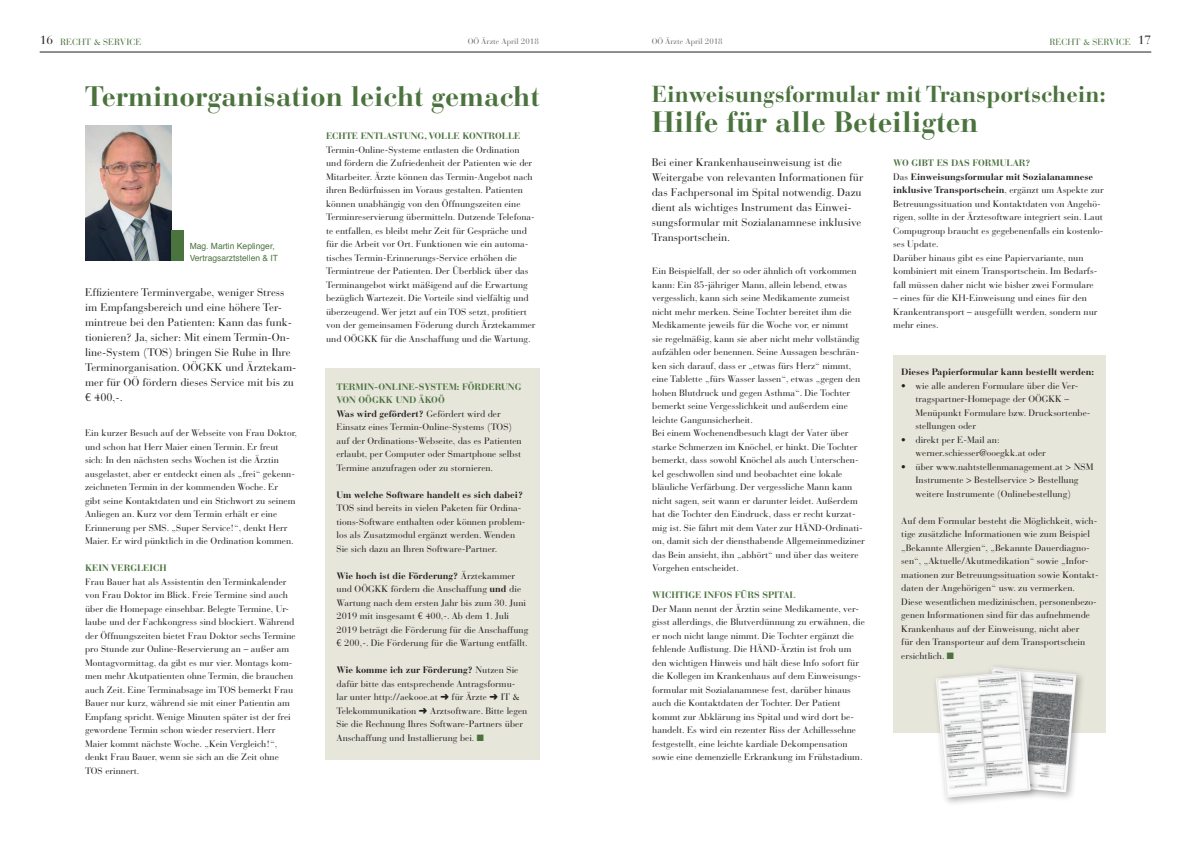
<style>
.page{position:relative;width:1191px;height:842px;background:#fff}
.page>*{position:absolute;margin:0;border:0;box-sizing:border-box;transform-origin:0 0}
.t1{font:700 29.2px "Bauer Bodoni Std";color:#4b733e}
.t2{font:700 28px "Bauer Bodoni Std";color:#4b733e}
.t3{font:700 23px "Bauer Bodoni Std";color:#4b733e}
.t4{font:11px/15px "Bauer Bodoni Std";color:#231f20}
.t5{font:9.3px/13.5px "Bauer Bodoni Std";color:#231f20}
.t6{font:700 9.3px "Bauer Bodoni Std";color:#231f20}
.t7{font:700 9.3px "Bauer Bodoni Std";color:#4b733e}
.t8{font:9px "Bauer Bodoni Std";color:#4b733e}
.t9{font:8.5px/12px "Helvetica";color:#4b733e}
.t10{font:8px "Bauer Bodoni Std";color:#6c6d70}
.s1{font-size:12px;color:#231f20}
.s2{font-weight:700;color:#4b733e}
.s3{font-weight:700}
.s4{color:#4b733e}
</style>
<div class="page">
<hr style="left:40px;top:52px;width:1111px;height:1px;background:#231f20">
<img style="left:85px;top:126px;width:87px;height:135px">
<div style="left:172px;top:231px;width:12px;height:30px;background:#4b733e"></div>
<div style="left:325px;top:369px;width:215px;height:391px;background:#e7e6db"></div>
<div style="left:893px;top:355px;width:213px;height:377px;background:#e7e6db"></div>
<div style="left:976px;top:662px;width:109px;height:139px;background:#231f20;opacity:.35"></div>
<img style="left:1039px;top:667px;width:37px;height:125px">
<div style="left:931px;top:667px;width:108px;height:140px;background:#231f20;opacity:.35"></div>
<img style="left:935px;top:671px;width:95px;height:127px">
<p class="t8" style="left:40px;top:36px;width:103px"><span class="s1">16</span> RECHT &amp; SERVICE</p>
<p class="t10" style="left:468px;top:36px;width:72px">OÖ Ärzte April 2018</p>
<p class="t10" style="left:651px;top:36px;width:72px">OÖ Ärzte April 2018</p>
<p class="t8" style="left:1049px;top:36px;width:103px">RECHT &amp; SERVICE <span class="s1">17</span></p>
<h2 class="t2" style="left:85px;top:79px;width:456px">Terminorganisation leicht gemacht</h2>
<h3 class="t3" style="left:652px;top:80px;width:456px">Einweisungsformular mit Transportschein:</h3>
<h1 class="t1" style="left:652px;top:104px;width:328px">Hilfe für alle Beteiligten</h1>
<p class="t7" style="left:326px;top:130px;width:196px">ECHTE ENTLASTUNG, VOLLE KONTROLLE</p>
<p class="t5" style="left:326px;top:143px;width:211px">Termin-Online-Systeme entlasten die Ordination und fördern die Zufriedenheit der Patienten wie der Mitarbeiter. Ärzte können das Termin-Angebot nach ihren Bedürfnissen im Voraus gestalten. Patienten können unabhängig von den Öffnungszeiten eine Terminreservierung übermitteln. Dutzende Telefona&shy;te entfallen, es bleibt mehr Zeit für Gespräche und für die Arbeit vor Ort. Funktionen wie ein automa&shy;tisches Termin-Erinnerungs-Service erhöhen die Termintreue der Patienten. Der Überblick über das Terminangebot wirkt mäßigend auf die Erwartung bezüglich Wartezeit. Die Vorteile sind vielfältig und überzeugend. Wer jetzt auf ein TOS setzt, profitiert von der gemeinsamen Föderung durch Ärztekammer und OÖGKK für die Anschaffung und die Wartung.</p>
<p class="t4" style="left:652px;top:154px;width:213px">Bei einer Krankenhauseinweisung ist die Weitergabe von relevanten Informationen für das Fachpersonal im Spital notwendig. Dazu dient als wichtiges Instrument das Einwei&shy;sungsformular mit Sozialanamnese inklusive Transportschein.</p>
<p class="t5" style="left:893px;top:156px;width:212px"><span class="s2">WO GIBT ES DAS FORMULAR?<br></span>Das <span class="s3">Einweisungsformular mit Sozialanamnese inklusive Transportschein</span>, ergänzt um Aspekte zur Betreuungssituation und Kontaktdaten von Angehö&shy;rigen, sollte in der Ärztesoftware integriert sein. Laut Compugroup braucht es gegebenenfalls ein kostenlo&shy;ses Update.<br>Darüber hinaus gibt es eine Papiervariante, nun kombiniert mit einem Transportschein. Im Bedarfs&shy;fall müssen daher nicht wie bisher zwei Formulare</p>
<p class="t5" style="left:893px;top:291px;width:206px">– eines für die KH-Einweisung und eines für den<br>Krankentransport – ausgefüllt werden, sondern nur mehr eines.</p>
<p class="t9" style="left:190px;top:240px;width:90px">Mag. Martin Keplinger,<br>Vertragsarztstellen &amp; IT</p>
<p class="t4" style="left:85px;top:284px;width:213px">Effizientere Terminvergabe, weniger Stress im Empfangsbereich und eine höhere Ter&shy;mintreue bei den Patienten: Kann das funk&shy;tionieren? Ja, sicher: Mit einem Termin-On&shy;line-System (TOS) bringen Sie Ruhe in Ihre Terminorganisation. OÖGKK und Ärztekam&shy;mer für OÖ fördern dieses Service mit bis zu € 400,-.</p>
<p class="t5" style="left:652px;top:264px;width:214px">Ein Beispielfall, der so oder ähnlich oft vorkommen kann: Ein 85-jähriger Mann, allein lebend, etwas vergesslich, kann sich seine Medikamente zumeist nicht mehr merken. Seine Tochter bereitet ihm die Medikamente jeweils für die Woche vor, er nimmt<br>sie regelmäßig, kann sie aber nicht mehr vollständig aufzählen oder benennen. Seine Aussagen beschrän&shy;ken sich darauf, dass er „etwas fürs Herz“ nimmt, eine Tablette „fürs Wasser lassen“, etwas „gegen den hohen Blutdruck und gegen Asthma“. Die Tochter bemerkt seine Vergesslichkeit und außerdem eine leichte Gangunsicherheit.<br>Bei einem Wochenendbesuch klagt der Vater über starke Schmerzen im Knöchel, er hinkt. Die Tochter bemerkt, dass sowohl Knöchel als auch Unterschen&shy;kel geschwollen sind und beobachtet eine lokale bläuliche Verfärbung. Der vergessliche Mann kann nicht sagen, seit wann er darunter leidet. Außerdem hat die Tochter den Eindruck, dass er recht kurzat&shy;mig ist. Sie fährt mit dem Vater zur HÄND-Ordinati&shy;on, damit sich der diensthabende Allgemeinmediziner das Bein ansieht, ihn „abhört“ und über das weitere Vorgehen entscheidet.</p>
<p class="t7" style="left:652px;top:589px;width:145px">WICHTIGE INFOS FÜRS SPITAL</p>
<p class="t5" style="left:652px;top:602px;width:214px">Der Mann nennt der Ärztin seine Medikamente, ver&shy;gisst allerdings, die Blutverdünnung zu erwähnen, die er noch nicht lange nimmt. Die Tochter ergänzt die fehlende Auflistung. Die HÄND-Ärztin ist froh um den wichtigen Hinweis und hält diese Info sofort für die Kollegen im Krankenhaus auf dem Einweisungs&shy;formular mit Sozialanamnese fest, darüber hinaus auch die Kontaktdaten der Tochter. Der Patient kommt zur Abklärung ins Spital und wird dort be&shy;handelt. Es wird ein rezenter Riss der Achillessehne festgestellt, eine leichte kardiale Dekompensation sowie eine demenzielle Erkrankung im Frühstadium.</p>
<p class="t6" style="left:901px;top:367px;width:194px">Dieses Papierformular kann bestellt werden:</p>
<p class="t5" style="left:915px;top:379px;width:176px;text-indent:-14px">• wie alle anderen Formulare über die Ver&shy;tragspartner-Homepage der OÖGKK – Menüpunkt Formulare bzw. Drucksortenbe&shy;stellungen oder</p>
<p class="t5" style="left:915px;top:433px;width:132px;text-indent:-14px">• direkt per E-Mail an: werner.schiesser@ooegkk.at oder</p>
<p class="t5" style="left:915px;top:460px;width:179px;text-indent:-14px">• über www.nahtstellenmanagement.at &gt; NSM<br>Instrumente &gt; Bestellservice &gt; Bestellung weitere Instrumente (Onlinebestellung)</p>
<p class="t5" style="left:901px;top:514px;width:199px">Auf dem Formular besteht die Möglichkeit, wich&shy;tige zusätzliche Informationen wie zum Beispiel „Bekannte Allergien“, „Bekannte Dauerdiagno&shy;sen“, „Aktuelle/Akutmedikation“ sowie „Infor&shy;mationen zur Betreuungssituation sowie Kontakt&shy;daten der Angehörigen“ usw. zu vermerken.<br>Diese wesentlichen medizinischen, personenbezo&shy;genen Informationen sind für das aufnehmende Krankenhaus auf der Einweisung, nicht aber<br>für den Transporteur auf dem Transportschein ersichtlich. <span class="s4">■</span></p>
<p class="t5" style="left:336px;top:380px;width:187px"><span class="s2">TERMIN-ONLINE-SYSTEM: FÖRDERUNG VON OÖGKK UND ÄKOÖ<br></span><span class="s3">Was wird gefördert?</span> Gefördert wird der Einsatz eines Termin-Online-Systems (TOS) auf der Ordinations-Webseite, das es Patienten erlaubt, per Computer oder Smartphone selbst Termine anzufragen oder zu stornieren.</p>
<p class="t6" style="left:336px;top:489px;width:188px">Um welche Software handelt es sich dabei?</p>
<p class="t5" style="left:336px;top:501px;width:190px">TOS sind bereits in vielen Paketen für Ordina&shy;tions-Software enthalten oder können problem&shy;los als Zusatzmodul ergänzt werden. Wenden Sie sich dazu an Ihren Software-Partner.</p>
<p class="t5" style="left:336px;top:569px;width:193px"><span class="s3">Wie hoch ist die Förderung?</span> Ärztekammer und OÖGKK fördern die Anschaffung <span class="s3">und</span> die Wartung nach dem ersten Jahr bis zum 30. Juni 2019 mit insgesamt € 400,-. Ab dem 1. Juli 2019 beträgt die Förderung für die Anschaffung € 200,-. Die Förderung für die Wartung entfällt.</p>
<p class="t5" style="left:336px;top:663px;width:192px"><span class="s3">Wie komme ich zur Förderung?</span> Nutzen Sie dafür bitte das entsprechende Antragsformu&shy;lar unter http://aekooe.at ➜ für Ärzte ➜ IT &amp; Telekommunikation ➜ Arztsoftware. Bitte legen Sie die Rechnung Ihres Software-Partners über Anschaffung und Installierung bei. <span class="s4">■</span></p>
<p class="t5" style="left:85px;top:426px;width:214px">Ein kurzer Besuch auf der Webseite von Frau Doktor, und schon hat Herr Maier einen Termin. Er freut sich: In den nächsten sechs Wochen ist die Ärztin ausgelastet, aber er entdeckt einen als „frei“ gekenn&shy;zeichneten Termin in der kommenden Woche. Er<br>gibt seine Kontaktdaten und ein Stichwort zu seinem Anliegen an. Kurz vor dem Termin erhält er eine Erinnerung per SMS. „Super Service!“, denkt Herr Maier. Er wird pünktlich in die Ordination kommen.</p>
<p class="t7" style="left:85px;top:562px;width:83px">KEIN VERGLEICH</p>
<p class="t5" style="left:85px;top:575px;width:212px">Frau Bauer hat als Assistentin den Terminkalender von Frau Doktor im Blick. Freie Termine sind auch über die Homepage einsehbar. Belegte Termine, Ur&shy;laube und der Fachkongress sind blockiert. Während der Öffnungszeiten bietet Frau Doktor sechs Termine pro Stunde zur Online-Reservierung an – außer am Montagvormittag, da gibt es nur vier. Montags kom&shy;men mehr Akutpatienten ohne Termin, die brauchen auch Zeit. Eine Terminabsage im TOS bemerkt Frau Bauer nur kurz, während sie mit einer Patientin am Empfang spricht. Wenige Minuten später ist der frei gewordene Termin schon wieder reserviert. Herr Maier kommt nächste Woche. „Kein Vergleich!“, denkt Frau Bauer, wenn sie sich an die Zeit ohne TOS erinnert.</p>
</div>
